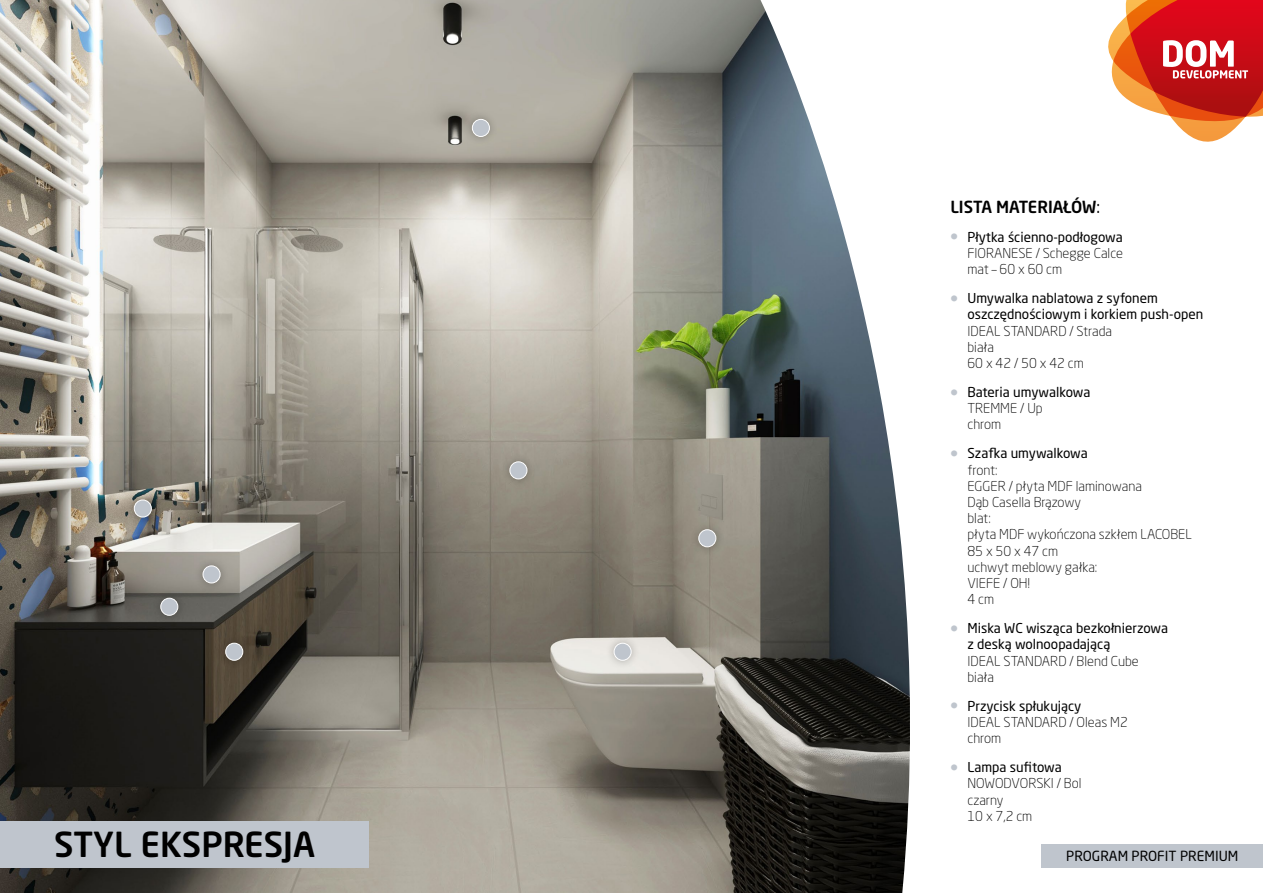
<style>
.page{position:relative;width:1263px;height:893px;background:#fff}
.page>*{position:absolute;margin:0;border:0;box-sizing:border-box;transform-origin:0 0}
.t1{font:500 34.2px "Neo Sans W1 G";color:#000}
.t2{font:500 16.5px "Neo Sans W1 G";color:#000}
.t3{font:13.8px "Neo Sans W1 G";color:#000}
.t4{font:300 13.5px/16.2px "Neo Sans W1 G";color:#000}
.t5{font:13.5px/16.2px "Neo Sans W1 G";color:#000}
.s1{font-weight:400}
.s2{font-weight:700;font-size:18px;color:#bfc5cd}
.s3{font-weight:300}
</style>
<div class="page">
<svg style="left:1108px;top:0;width:155px;height:142px"></svg>
<img style="left:0;top:0;width:910px;height:893px">
<div style="left:0;top:821px;width:369px;height:46px;background:#bfc5cd"></div>
<div style="left:1042px;top:844px;width:221px;height:23px;background:#bfc5cd"></div>
<div style="left:690px;top:521px;width:35px;height:35px;background:#948e81"></div>
<div style="left:699px;top:530px;width:17px;height:17px;background:#bfc5cd;border-radius:50%"></div>
<div style="left:698px;top:529px;width:18px;height:18px;border:1px solid #fff;border-radius:50%"></div>
<div style="left:152px;top:589px;width:35px;height:35px;background:#000;opacity:.29"></div>
<div style="left:161px;top:598px;width:17px;height:17px;background:#bfc5cd;border-radius:50%"></div>
<div style="left:160px;top:598px;width:18px;height:18px;border:1px solid #fff;border-radius:50%"></div>
<div style="left:194px;top:557px;width:35px;height:35px;background:#000;opacity:.29"></div>
<div style="left:203px;top:566px;width:17px;height:17px;background:#bfc5cd;border-radius:50%"></div>
<div style="left:203px;top:566px;width:17px;height:17px;border:1px solid #fff;border-radius:50%"></div>
<div style="left:125px;top:491px;width:35px;height:35px;background:#000;opacity:.29"></div>
<div style="left:134px;top:500px;width:17px;height:17px;background:#bfc5cd;border-radius:50%"></div>
<div style="left:134px;top:500px;width:18px;height:17px;border:1px solid #fff;border-radius:50%"></div>
<div style="left:217px;top:634px;width:35px;height:35px;background:#534738"></div>
<div style="left:226px;top:643px;width:17px;height:17px;background:#bfc5cd;border-radius:50%"></div>
<div style="left:225px;top:643px;width:18px;height:18px;border:1px solid #fff;border-radius:50%"></div>
<div style="left:463px;top:110px;width:36px;height:35px;background:#000;opacity:.29"></div>
<div style="left:472px;top:119px;width:17px;height:17px;background:#bfc5cd;border-radius:50%"></div>
<div style="left:472px;top:119px;width:18px;height:18px;border:1px solid #fff;border-radius:50%"></div>
<div style="left:605px;top:634px;width:35px;height:35px;background:#000;opacity:.29"></div>
<div style="left:614px;top:643px;width:17px;height:17px;background:#bfc5cd;border-radius:50%"></div>
<div style="left:614px;top:643px;width:17px;height:18px;border:1px solid #fff;border-radius:50%"></div>
<div style="left:501px;top:453px;width:35px;height:35px;background:#000;opacity:.29"></div>
<div style="left:510px;top:462px;width:17px;height:17px;background:#bfc5cd;border-radius:50%"></div>
<div style="left:510px;top:461px;width:17px;height:18px;border:1px solid #fff;border-radius:50%"></div>
<h1 class="t1" style="left:54px;top:823px;width:263px">STYL EKSPRESJA</h1>
<p class="t2" style="left:950px;top:196px;width:151px">LISTA MATERIAŁÓW<span class="s1">:</span></p>
<p class="t4" style="left:967px;top:229px;width:157px;text-align:justify;text-indent:-17px"><span class="s2">•</span> <span class="s1">Płytka ścienno-podłogowa </span>FIORANESE / Schegge Calce mat – 60 x 60 cm</p>
<p class="t5" style="left:967px;top:290px;width:237px;text-indent:-17px"><span class="s2">•</span> Umywalka nablatowa z syfonem oszczędnościowym i korkiem push-open</p>
<p class="t4" style="left:967px;top:322px;width:146px">IDEAL STANDARD / Strada biała<br>60 x 42 / 50 x 42 cm</p>
<p class="t5" style="left:967px;top:384px;width:125px;text-indent:-17px"><span class="s2">•</span> Bateria umywalkowa<br><span class="s3">TREMME / Up<br>chrom</span></p>
<p class="t4" style="left:967px;top:445px;width:226px;text-indent:-17px"><span class="s2">•</span> <span class="s1">Szafka umywalkowa<br></span>front:<br>EGGER / płyta MDF laminowana<br>Dąb Casella Brązowy<br>blat:<br>płyta MDF wykończona szkłem LACOBEL<br>85 x 50 x 47 cm<br>uchwyt meblowy gałka:<br>VIEFE / OH!<br>4 cm</p>
<p class="t5" style="left:967px;top:620px;width:202px;text-indent:-17px"><span class="s2">•</span> Miska WC wisząca bezkołnierzowa z deską wolnoopadającą</p>
<p class="t4" style="left:967px;top:652px;width:173px">IDEAL STANDARD / Blend Cube biała</p>
<p class="t4" style="left:967px;top:697px;width:162px;text-indent:-17px"><span class="s2">•</span> <span class="s1">Przycisk spłukujący<br></span>IDEAL STANDARD / Oleas M2 chrom</p>
<p class="t4" style="left:967px;top:759px;width:116px;text-indent:-17px"><span class="s2">•</span> <span class="s1">Lampa sufitowa<br></span>NOWODVORSKI / Bol czarny<br>10 x 7,2 cm</p>
<p class="t3" style="left:1066px;top:848px;width:174px">PROGRAM PROFIT PREMIUM</p>
</div>
